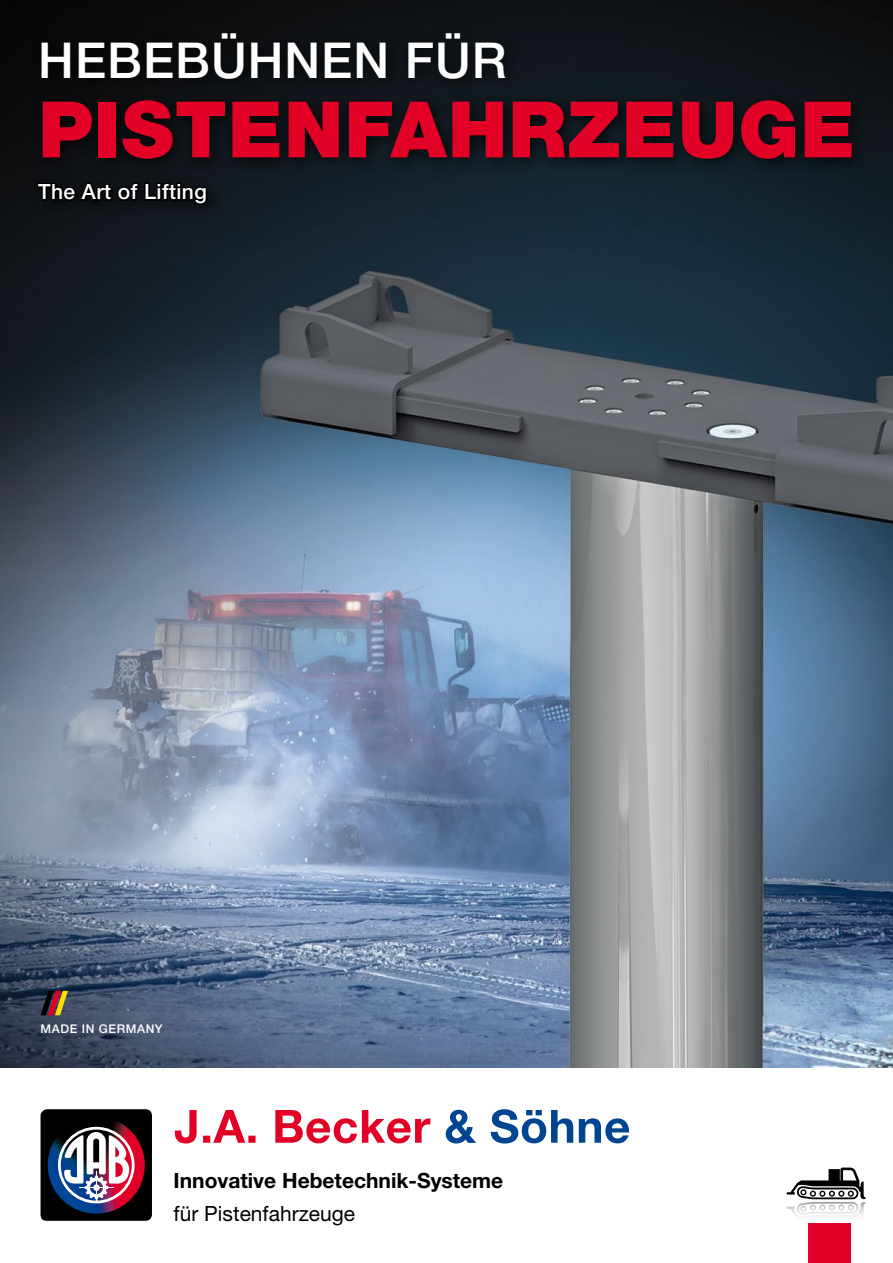
<style>
.page{position:relative;width:893px;height:1263px;background:#fff}
.page>*{position:absolute;margin:0;border:0;box-sizing:border-box;transform-origin:0 0}
.t1{font:900 78px "Helvetica Neue LT Std";letter-spacing:.015em;color:#e20026}
.t2{font:500 49.5px "Helvetica Neue LT Std";letter-spacing:.02em;color:#fff}
.t3{font:700 21px "Helvetica Neue LT Std";color:#000}
.t4{font:21px "Helvetica Neue LT Std";color:#000}
.t5{font:500 21px "Helvetica Neue LT Std";letter-spacing:.02em;color:#fff}
.t6{font:500 12px "Helvetica Neue LT Std";letter-spacing:.05em;color:#fff}
</style>
<div class="page">
<img style="left:0;top:0;width:893px;height:1067px">
<svg style="left:787px;top:1167px;width:79px;height:57px"></svg>
<div style="left:808px;top:1224px;width:43px;height:39px;background:#e20026"></div>
<div style="left:26px;top:22px;width:842px;height:200px;background:#000;opacity:.75"></div>
<svg style="left:35px;top:169px;width:174px;height:48px;background:#0b0e11"></svg>
<svg style="left:446px;top:1110px;width:30px;height:33px"></svg>
<svg style="left:175px;top:1110px;width:255px;height:33px"></svg>
<svg style="left:491px;top:1109px;width:138px;height:34px"></svg>
<svg style="left:41px;top:1109px;width:111px;height:112px"></svg>
<svg style="left:41px;top:991px;width:27px;height:24px"></svg>
<h2 class="t2" style="left:38px;top:31px;width:470px">HEBEBÜHNEN FÜR</h2>
<h1 class="t1" style="left:38px;top:83px;width:818px">PISTENFAHRZEUGE</h1>
<p class="t5" style="left:38px;top:179px;width:170px">The Art of Lifting</p>
<p class="t6" style="left:41px;top:1022px;width:124px">MADE IN GERMANY</p>
<p class="t3" style="left:174px;top:1167px;width:331px">Innovative Hebetechnik-Systeme</p>
<p class="t4" style="left:174px;top:1200px;width:183px">für Pistenfahrzeuge</p>
</div>
